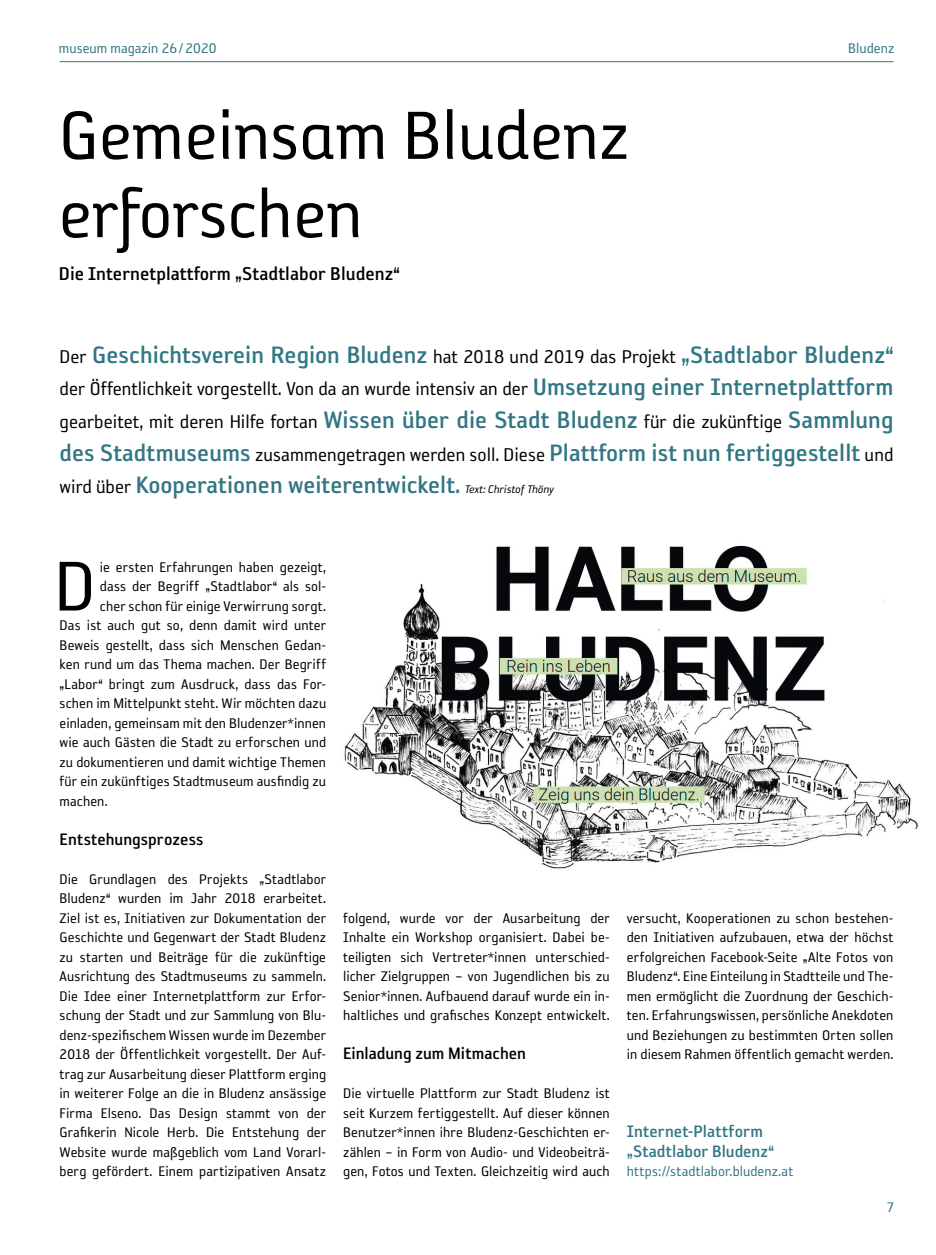
<style>
.page{position:relative;width:936px;height:1255px;background:#fff}
.page>*{position:absolute;margin:0;border:0;box-sizing:border-box;transform-origin:0 0}
.t1{font:81px "Reykjavik One A Gauge";color:#000}
.t2{font:78.3px/78.3px "Reykjavik Two A Gauge";color:#000}
.t3{font:27.3px/32.7px "Reykjavik One B Gauge";color:#317684}
.t4{font:21.3px/32.7px "Reykjavik One A Gauge";color:#000}
.t5{font:21.3px "Reykjavik One B Gauge";color:#000}
.t6{font:19.05px "Reykjavik One B Gauge";color:#000}
.t7{font:19.05px/19.5px "Reykjavik One B Gauge";color:#317684}
.t8{font:16.05px/19.5px "Reykjavik One A Gauge";letter-spacing:.005em;color:#000;text-align:justify}
.t9{font:16.05px "Reykjavik One A Gauge";letter-spacing:.005em;color:#317684}
.s1{font-family:"Reykjavik One A Gauge";font-size:21.3px;color:#000}
.s2{font-family:"Reykjavik One B Gauge";font-size:27.3px;color:#317684}
.s3{font-family:"Reykjavik One A Gauge";font-style:italic;font-size:12.75px;color:#000}
</style>
<div class="page">
<img style="left:344px;top:545px;width:575px;height:324px">
<hr style="left:60px;top:61px;width:833px;height:1px;background:#317684">
<p class="t9" style="left:59px;top:40px;width:159px">museum magazin 26/ 2020</p>
<p class="t9" style="left:848px;top:40px;width:48px">Bludenz</p>
<h2 class="t2" style="left:59px;top:96px;width:572px">Gemeinsam Bludenz erforschen</h2>
<h3 class="t5" style="left:59px;top:262px;width:342px">Die Internetplattform „Stadtlabor Bludenz“</h3>
<h3 class="t3" style="left:60px;top:338px;width:835px"><span class="s1">Der</span> Geschichtsverein Region Bludenz <span class="s1">hat 2018 und 2019 das Projekt</span> „Stadtlabor Bludenz“</h3>
<h3 class="t4" style="left:60px;top:372px;width:835px">der Öffentlichkeit vorgestellt. Von da an wurde intensiv an der <span class="s2">Umsetzung einer Internetplattform </span>gearbeitet, mit deren Hilfe fortan <span class="s2">Wissen über die Stadt Bludenz</span> für die zukünftige <span class="s2">Sammlung</span></h3>
<h3 class="t3" style="left:60px;top:436px;width:835px">des Stadtmuseums <span class="s1">zusammengetragen werden soll. Diese</span> Plattform ist nun fertiggestellt <span class="s1">und wird über</span> Kooperationen weiterentwickelt. <span class="s3">Text: Christof Thöny</span></h3>
<p class="t8" style="left:100px;top:557px;width:228px">ie ersten Erfahrungen haben gezeigt,</p>
<p class="t8" style="left:100px;top:576px;width:228px">dass der Begriff „Stadtlabor“ als sol-</p>
<p class="t8" style="left:100px;top:596px;width:228px">cher schon für einige Verwirrung sorgt.</p>
<p class="t8" style="left:60px;top:615px;width:268px">Das ist auch gut so, denn damit wird unter</p>
<p class="t8" style="left:60px;top:635px;width:268px">Beweis gestellt, dass sich Menschen Gedan-</p>
<p class="t8" style="left:60px;top:654px;width:268px">ken rund um das Thema machen. Der Begriff</p>
<p class="t8" style="left:60px;top:674px;width:268px">„Labor“ bringt zum Ausdruck, dass das For-</p>
<p class="t8" style="left:60px;top:693px;width:268px">schen im Mittelpunkt steht. Wir möchten dazu</p>
<p class="t8" style="left:60px;top:713px;width:268px">einladen, gemeinsam mit den Bludenzer*innen</p>
<p class="t8" style="left:60px;top:732px;width:268px">wie auch Gästen die Stadt zu erforschen und</p>
<p class="t8" style="left:60px;top:752px;width:268px">zu dokumentieren und damit wichtige Themen</p>
<p class="t8" style="left:60px;top:771px;width:268px">für ein zukünftiges Stadtmuseum ausfindig zu</p>
<p class="t8" style="left:60px;top:791px;width:50px">machen.</p>
<p class="t6" style="left:60px;top:829px;width:145px">Entstehungsprozess</p>
<p class="t8" style="left:60px;top:869px;width:268px">Die Grundlagen des Projekts „Stadtlabor Bludenz“ wurden im Jahr 2018 erarbeitet.<br>Ziel ist es, Initiativen zur Dokumentation der Geschichte und Gegenwart der Stadt Bludenz zu starten und Beiträge für die zukünftige Ausrichtung des Stadtmuseums zu sammeln.<br>Die Idee einer Internetplattform zur Erfor&shy;schung der Stadt und zur Sammlung von Blu&shy;denz-spezifischem Wissen wurde im Dezember 2018 der Öffentlichkeit vorgestellt. Der Auf&shy;trag zur Ausarbeitung dieser Plattform erging in weiterer Folge an die in Bludenz ansässige Firma Elseno. Das Design stammt von der Grafikerin Nicole Herb. Die Entstehung der Website wurde maßgeblich vom Land Vorarl&shy;berg gefördert. Einem partizipativen Ansatz</p>
<h1 class="t1" style="left:54px;top:543px;width:43px">D</h1>
<p class="t8" style="left:343px;top:908px;width:268px">folgend, wurde vor der Ausarbeitung der Inhalte ein Workshop organisiert. Dabei be&shy;teiligten sich Vertreter*innen unterschied&shy;licher Zielgruppen – von Jugendlichen bis zu Senior*innen. Aufbauend darauf wurde ein in&shy;haltliches und grafisches Konzept entwickelt.</p>
<p class="t6" style="left:343px;top:1043px;width:184px">Einladung zum Mitmachen</p>
<p class="t8" style="left:343px;top:1083px;width:268px">Die virtuelle Plattform zur Stadt Bludenz ist seit Kurzem fertiggestellt. Auf dieser können Benutzer*innen ihre Bludenz-Geschichten er&shy;zählen – in Form von Audio- und Videobeiträ&shy;gen, Fotos und Texten. Gleichzeitig wird auch</p>
<p class="t8" style="left:626px;top:908px;width:268px">versucht, Kooperationen zu schon bestehen&shy;den Initiativen aufzubauen, etwa der höchst erfolgreichen Facebook-Seite „Alte Fotos von Bludenz“. Eine Einteilung in Stadtteile und The&shy;men ermöglicht die Zuordnung der Geschich&shy;ten. Erfahrungswissen, persönliche Anekdoten und Beziehungen zu bestimmten Orten sollen in diesem Rahmen öffentlich gemacht werden.</p>
<p class="t7" style="left:626px;top:1121px;width:149px">Internet-Plattform „Stadtlabor Bludenz“</p>
<p class="t9" style="left:626px;top:1162px;width:168px">https://stadtlabor.bludenz.at</p>
<p class="t9" style="left:886px;top:1198px;width:9px">7</p>
</div>
